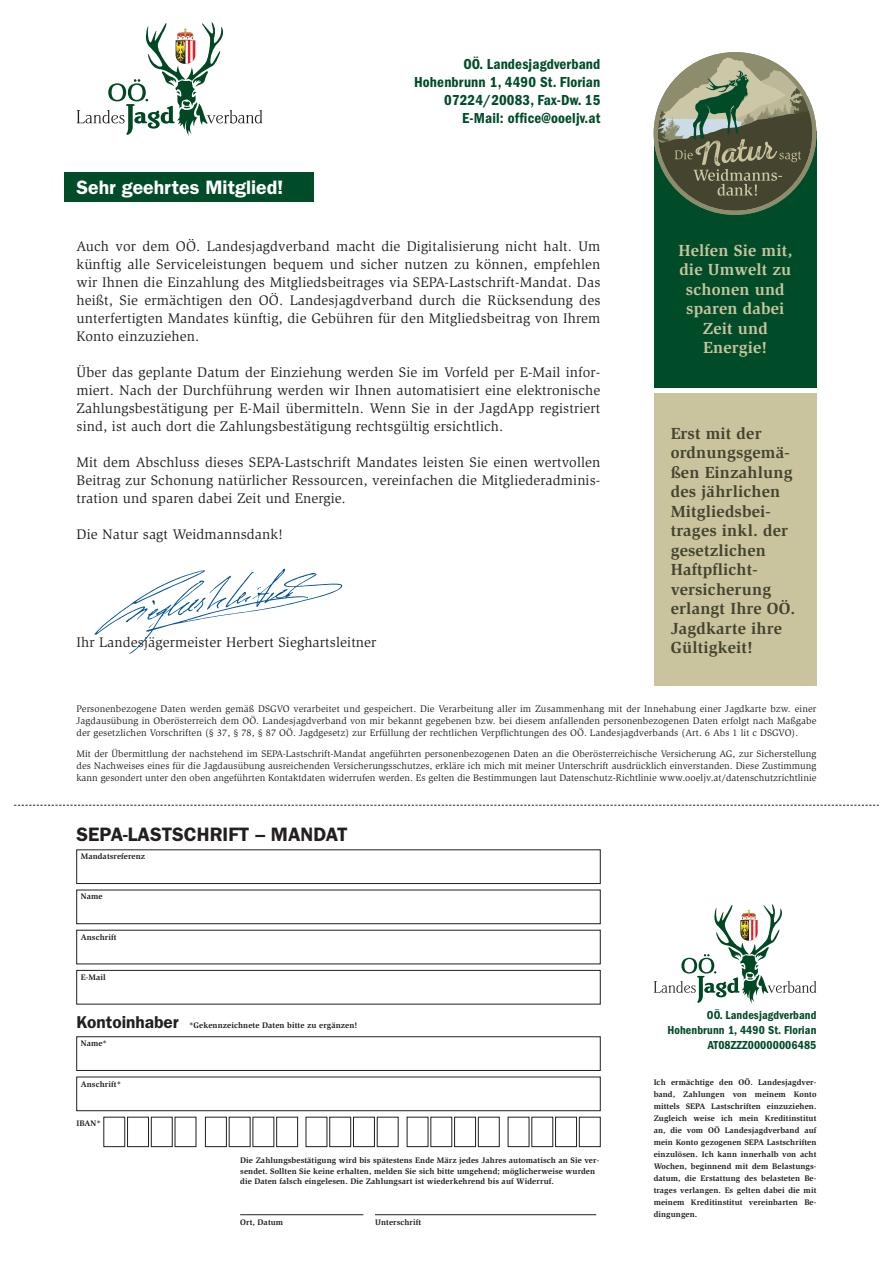
<style>
.page{position:relative;width:893px;height:1263px;background:#fff}
.page>*{position:absolute;margin:0;border:0;box-sizing:border-box;transform-origin:0 0}
.t1{font:600 19.5px "ITC Franklin Gothic Std";color:#231f20}
.t2{font:600 19.5px "ITC Franklin Gothic Std";color:#fff}
.t3{font:600 17.25px "ITC Franklin Gothic Std";color:#231f20}
.Fließtext__Linie_dar{font:700 16.5px/19.5px "Slimbach LT";letter-spacing:.01em;color:#44442f}
.Fließtext__Linie_dar-2{font:700 16.5px/19.5px "Slimbach LT";letter-spacing:.01em;color:#c9c39e;text-align:center}
.Fließtext__Linie_dar-3{font:15px "ITC Franklin Gothic Std Dm Cd";letter-spacing:.01em;color:#004c29}
.Fließtext__Linie_dar-4{font:14.25px/18px "Slimbach LT";letter-spacing:.01em;color:#231f20;text-align:justify}
.Fließtext__Linie_dar-5{font:12px "ITC Franklin Gothic Std Dm Cd";letter-spacing:.01em;color:#004c29}
.Fließtext__Linie_dar-6{font:9.75px/12px "Slimbach LT";letter-spacing:.005em;color:#231f20;text-align:justify}
.Fließtext__Linie_dar-7{font:700 8.25px/12px "Slimbach LT";letter-spacing:.01em;color:#231f20}
</style>
<div class="page">
<div style="left:64px;top:173px;width:249px;height:29px;background:#004c29"></div>
<div style="left:654px;top:394px;width:162px;height:292px;background:#c9c39e"></div>
<div style="left:654px;top:131px;width:162px;height:257px;background:#004c29"></div>
<div style="left:104px;top:1117px;width:21px;height:30px;border:1px solid #231f20"></div>
<div style="left:127px;top:1117px;width:22px;height:30px;border:1px solid #231f20"></div>
<div style="left:151px;top:1117px;width:21px;height:30px;border:1px solid #231f20"></div>
<div style="left:330px;top:1117px;width:21px;height:30px;border:1px solid #231f20"></div>
<div style="left:353px;top:1117px;width:22px;height:30px;border:1px solid #231f20"></div>
<div style="left:205px;top:1117px;width:22px;height:30px;border:1px solid #231f20"></div>
<div style="left:276px;top:1117px;width:22px;height:30px;border:1px solid #231f20"></div>
<div style="left:454px;top:1117px;width:22px;height:30px;border:1px solid #231f20"></div>
<div style="left:478px;top:1117px;width:21px;height:30px;border:1px solid #231f20"></div>
<div style="left:555px;top:1117px;width:22px;height:30px;border:1px solid #231f20"></div>
<div style="left:579px;top:1117px;width:21px;height:30px;border:1px solid #231f20"></div>
<svg style="left:654px;top:52px;width:162px;height:163px"></svg>
<svg style="left:77px;top:22px;width:185px;height:114px"></svg>
<div style="left:77px;top:850px;width:523px;height:34px;border:1px solid #231f20"></div>
<div style="left:77px;top:1077px;width:523px;height:34px;border:1px solid #231f20"></div>
<div style="left:77px;top:970px;width:523px;height:34px;border:1px solid #231f20"></div>
<div style="left:77px;top:890px;width:523px;height:34px;border:1px solid #231f20"></div>
<svg style="left:654px;top:904px;width:162px;height:100px"></svg>
<svg style="left:14px;top:805px;width:865px;height:1px"></svg>
<div style="left:77px;top:1036px;width:523px;height:34px;border:1px solid #231f20"></div>
<hr style="left:240px;top:1214px;width:123px;height:1px;background:#231f20">
<hr style="left:375px;top:1214px;width:221px;height:1px;background:#231f20">
<svg style="left:95px;top:569px;width:247px;height:85px"></svg>
<p class="t2" style="left:77px;top:176px;width:208px">Sehr geehrtes Mitglied!</p>
<p class="Fließtext__Linie_dar-3" style="left:463px;top:56px;width:139px">OÖ. Landesjagdverband</p>
<p class="Fließtext__Linie_dar-3" style="left:414px;top:74px;width:188px">Hohenbrunn 1, 4490 St. Florian</p>
<p class="Fließtext__Linie_dar-3" style="left:444px;top:92px;width:158px">07224/20083, Fax-Dw. 15</p>
<p class="Fließtext__Linie_dar-3" style="left:462px;top:110px;width:140px">E-Mail: office@ooeljv.at</p>
<p class="Fließtext__Linie_dar-4" style="left:77px;top:237px;width:525px">Auch vor dem OÖ. Landesjagdverband macht die Digitalisierung nicht halt. Um künftig alle Serviceleistungen bequem und sicher nutzen zu können, empfehlen wir Ihnen die Einzahlung des Mitgliedsbeitrages via SEPA-Lastschrift-Mandat. Das heißt, Sie ermächtigen den OÖ. Landesjagdverband durch die Rücksendung des unterfertigten Mandates künftig, die Gebühren für den Mitgliedsbeitrag von Ihrem Konto einzuziehen.</p>
<p class="Fließtext__Linie_dar-4" style="left:77px;top:363px;width:525px">Über das geplante Datum der Einziehung werden Sie im Vorfeld per E-Mail infor&shy;miert. Nach der Durchführung werden wir Ihnen automatisiert eine elektronische Zahlungsbestätigung per E-Mail übermitteln. Wenn Sie in der JagdApp registriert sind, ist auch dort die Zahlungsbestätigung rechtsgültig ersichtlich.</p>
<p class="Fließtext__Linie_dar-4" style="left:77px;top:453px;width:525px">Mit dem Abschluss dieses SEPA-Lastschrift Mandates leisten Sie einen wertvollen Beitrag zur Schonung natürlicher Ressourcen, vereinfachen die Mitgliederadminis&shy;tration und sparen dabei Zeit und Energie.</p>
<p class="Fließtext__Linie_dar-4" style="left:77px;top:525px;width:208px">Die Natur sagt Weidmannsdank!</p>
<p class="Fließtext__Linie_dar-4" style="left:77px;top:633px;width:301px">Ihr Landesjägermeister Herbert Sieghartsleitner</p>
<p class="Fließtext__Linie_dar-2" style="left:678px;top:240px;width:115px">Helfen Sie mit, die Umwelt zu schonen und sparen dabei</p>
<p class="Fließtext__Linie_dar-2" style="left:703px;top:318px;width:66px">Zeit und</p>
<p class="Fließtext__Linie_dar-2" style="left:703px;top:338px;width:66px">Energie!</p>
<p class="Fließtext__Linie_dar" style="left:671px;top:423px;width:92px">Erst mit der</p>
<p class="Fließtext__Linie_dar" style="left:671px;top:443px;width:126px">ordnungsgemä&shy;ßen Einzahlung des jährlichen<br>Mitgliedsbei&shy;trages inkl. der gesetzlichen<br>Haftpflicht&shy;versicherung erlangt Ihre OÖ.<br>Jagdkarte ihre<br>Gültigkeit!</p>
<p class="Fließtext__Linie_dar-6" style="left:77px;top:703px;width:741px">Personenbezogene Daten werden gemäß DSGVO verarbeitet und gespeichert. Die Verarbeitung aller im Zusammenhang mit der Innehabung einer Jagdkarte bzw. einer Jagdausübung in Oberösterreich dem OÖ. Landesjagdverband von mir bekannt gegebenen bzw. bei diesem anfallenden personenbezogenen Daten erfolgt nach Maßgabe der gesetzlichen Vorschriften (§ 37, § 78, § 87 OÖ. Jagdgesetz) zur Erfüllung der rechtlichen Verpflichtungen des OÖ. Landesjagdverbands (Art. 6 Abs 1 lit c DSGVO).</p>
<p class="Fließtext__Linie_dar-6" style="left:77px;top:748px;width:741px">Mit der Übermittlung der nachstehend im SEPA-Lastschrift-Mandat angeführten personenbezogenen Daten an die Oberösterreichische Versicherung AG, zur Sicherstellung des Nachweises eines für die Jagdausübung ausreichenden Versicherungsschutzes, erkläre ich mich mit meiner Unterschrift ausdrücklich einverstanden. Diese Zustimmung kann gesondert unter den oben angeführten Kontaktdaten widerrufen werden. Es gelten die Bestimmungen laut Datenschutz-Richtlinie www.ooeljv.at/datenschutzrichtlinie</p>
<p class="t1" style="left:77px;top:823px;width:273px">SEPA-LASTSCHRIFT – MANDAT</p>
<p class="Fließtext__Linie_dar-7" style="left:81px;top:850px;width:66px">Mandatsreferenz</p>
<p class="Fließtext__Linie_dar-7" style="left:81px;top:890px;width:23px">Name</p>
<p class="Fließtext__Linie_dar-7" style="left:81px;top:931px;width:37px">Anschrift</p>
<p class="Fließtext__Linie_dar-7" style="left:81px;top:971px;width:26px">E-Mail</p>
<p class="t3" style="left:77px;top:1012px;width:104px">Kontoinhaber</p>
<p class="Fließtext__Linie_dar-7" style="left:81px;top:1037px;width:28px">Name*</p>
<p class="Fließtext__Linie_dar-7" style="left:189px;top:1019px;width:170px">*Gekennzeichnete Daten bitte zu ergänzen!</p>
<p class="Fließtext__Linie_dar-7" style="left:81px;top:1078px;width:42px">Anschrift*</p>
<p class="Fließtext__Linie_dar-7" style="left:77px;top:1118px;width:26px">IBAN*</p>
<p class="Fließtext__Linie_dar-7" style="left:240px;top:1155px;width:361px;line-height:10.5px">Die Zahlungsbestätigung wird bis spätestens Ende März jedes Jahres automatisch an Sie ver&shy;sendet. Sollten Sie keine erhalten, melden Sie sich bitte umgehend; möglicherweise wurden die Daten falsch eingelesen. Die Zahlungsart ist wiederkehrend bis auf Widerruf.</p>
<p class="Fließtext__Linie_dar-7" style="left:240px;top:1216px;width:45px">Ort, Datum</p>
<p class="Fließtext__Linie_dar-7" style="left:375px;top:1216px;width:48px">Unterschrift</p>
<p class="Fließtext__Linie_dar-5" style="left:707px;top:1008px;width:111px">OÖ. Landesjagdverband</p>
<p class="Fließtext__Linie_dar-5" style="left:667px;top:1023px;width:151px">Hohenbrunn 1, 4490 St. Florian</p>
<p class="Fließtext__Linie_dar-5" style="left:708px;top:1038px;width:110px">AT08ZZZ00000006485</p>
<p class="Fließtext__Linie_dar-7" style="left:654px;top:1077px;width:164px;text-align:justify">Ich ermächtige den OÖ. Landesjagdver&shy;band, Zahlungen von meinem Konto mittels SEPA Lastschriften einzuziehen.<br>Zugleich weise ich mein Kreditinstitut an, die vom OÖ Landesjagdverband auf mein Konto gezogenen SEPA Lastschriften einzulösen. Ich kann innerhalb von acht Wochen, beginnend mit dem Belastungs&shy;datum, die Erstattung des belasteten Be&shy;trages verlangen. Es gelten dabei die mit meinem Kreditinstitut vereinbarten Be&shy;dingungen.</p>
</div>
